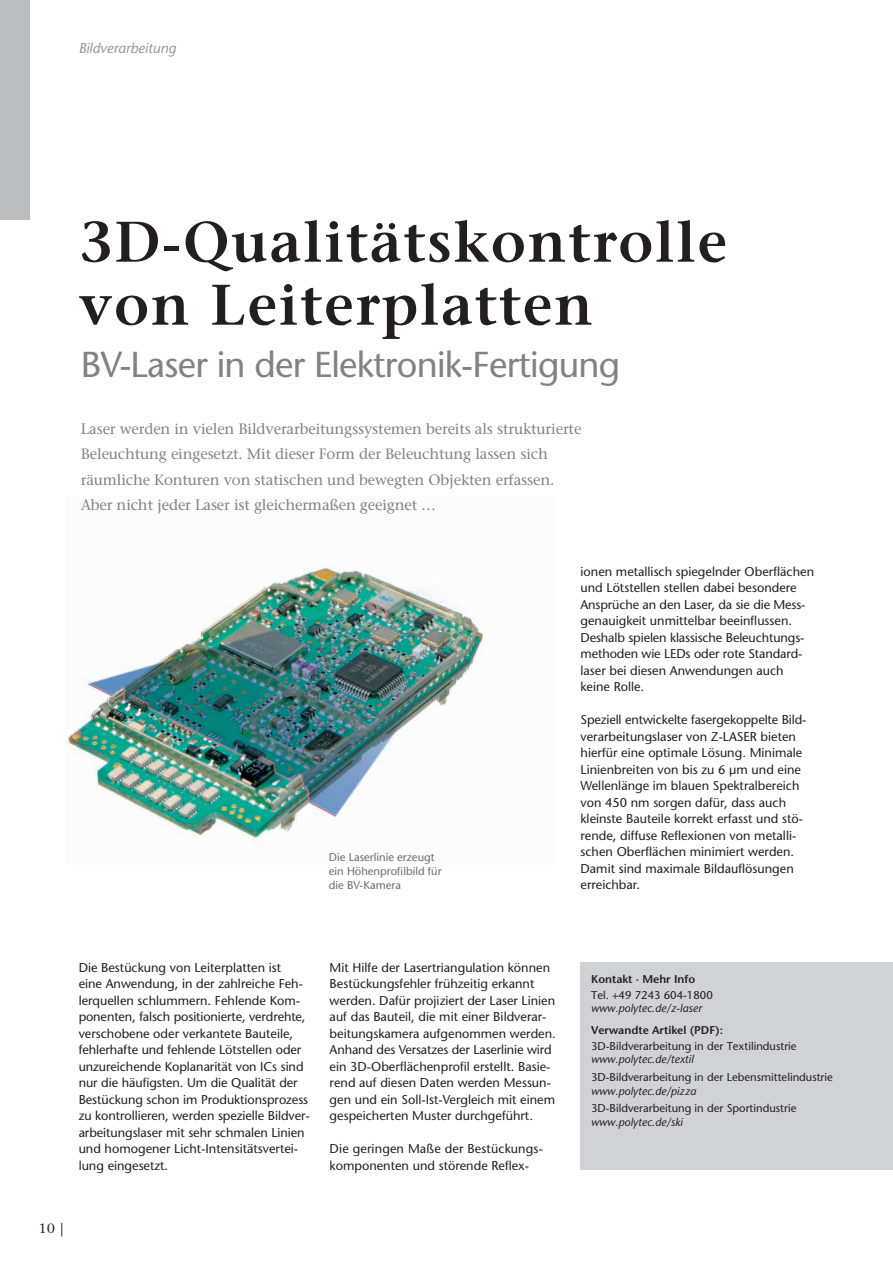
<style>
.page{position:relative;width:893px;height:1263px;background:#fff}
.page>*{position:absolute;margin:0;border:0;box-sizing:border-box;transform-origin:0 0}
.t1{font:600 57px/63px "Stone Serif LT";letter-spacing:.03em;color:#231f20}
.t2{font:36px "Stone Sans LT";letter-spacing:-.02em;color:#808285}
.t3{font:15px/25.5px "Stone Serif LT";letter-spacing:-.01em;color:#808285}
.t4{font:italic 14.25px "Stone Sans LT";color:#939598}
.t5{font:13.5px "Stone Serif LT";color:#231f20}
.t6{font:12.75px/16.5px "Stone Sans LT";color:#231f20}
.t7{font:11.25px "Stone Sans LT";color:#231f20}
.t8{font:italic 11.25px "Stone Sans LT";color:#231f20}
.t9{font:11.25px/14.2px "Stone Sans LT";color:#6c6d70}
.t10{font:600 11.25px "Stone Sans LT";color:#231f20}
</style>
<div class="page">
<div style="left:0;top:0;width:30px;height:219px;background:#bcbdc0"></div>
<img style="left:66px;top:566px;width:417px;height:279px">
<div style="left:580px;top:962px;width:313px;height:208px;background:#d1d2d4"></div>
<p class="t4" style="left:79px;top:40px;width:99px">Bildverarbeitung</p>
<h1 class="t1" style="left:79px;top:210px;width:650px">3D-Qualitätskontrolle von Leiterplatten</h1>
<h2 class="t2" style="left:81px;top:343px;width:541px">BV-Laser in der Elektronik-Fertigung</h2>
<p class="t3" style="left:81px;top:416px;width:502px">Laser werden in vielen Bildverarbeitungssystemen bereits als strukturierte Beleuchtung eingesetzt. Mit dieser Form der Beleuchtung lassen sich räumliche Konturen von statischen und bewegten Objekten erfassen.<br>Aber nicht jeder Laser ist gleichermaßen geeignet …</p>
<p class="t9" style="left:329px;top:850px;width:114px">Die Laserlinie erzeugt ein Höhenprofilbild für die BV-Kamera</p>
<p class="t6" style="left:580px;top:563px;width:235px">ionen metallisch spiegelnder Oberflächen und Lötstellen stellen dabei besondere Ansprüche an den Laser, da sie die Mess&shy;genauigkeit unmittelbar beeinflussen.<br>Deshalb spielen klassische Beleuchtungs&shy;methoden wie LEDs oder rote Standard&shy;laser bei diesen Anwendungen auch keine Rolle.</p>
<p class="t6" style="left:580px;top:711px;width:227px">Speziell entwickelte fasergekoppelte Bild&shy;verarbeitungslaser von Z-LASER bieten hierfür eine optimale Lösung. Minimale Linienbreiten von bis zu 6 μm und eine Wellenlänge im blauen Spektralbereich von 450 nm sorgen dafür, dass auch kleinste Bauteile korrekt erfasst und stö&shy;rende, diffuse Reflexionen von metalli&shy;schen Oberflächen minimiert werden.<br>Damit sind maximale Bildauflösungen erreichbar.</p>
<p class="t6" style="left:79px;top:959px;width:233px">Die Bestückung von Leiterplatten ist<br>eine Anwendung, in der zahlreiche Feh&shy;lerquellen schlummern. Fehlende Kom&shy;ponenten, falsch positionierte, verdrehte, verschobene oder verkantete Bauteile, fehlerhafte und fehlende Lötstellen oder unzureichende Koplanarität von ICs sind nur die häufigsten. Um die Qualität der Bestückung schon im Produktionsprozess zu kontrollieren, werden spezielle Bildver&shy;arbeitungslaser mit sehr schmalen Linien und homogener Licht-Intensitätsvertei&shy;lung eingesetzt.</p>
<p class="t6" style="left:330px;top:959px;width:228px">Mit Hilfe der Lasertriangulation können Bestückungsfehler frühzeitig erkannt werden. Dafür projiziert der Laser Linien auf das Bauteil, die mit einer Bildverar&shy;beitungskamera aufgenommen werden.<br>Anhand des Versatzes der Laserlinie wird ein 3D-Oberflächenprofil erstellt. Basie&shy;rend auf diesen Daten werden Messun&shy;gen und ein Soll-Ist-Vergleich mit einem gespeicherten Muster durchgeführt.</p>
<p class="t6" style="left:330px;top:1140px;width:215px">Die geringen Maße der Bestückungs&shy;komponenten und störende Reflex-</p>
<p class="t5" style="left:39px;top:1220px;width:26px">10 |</p>
<p class="t10" style="left:591px;top:972px;width:106px">Kontakt · Mehr Info</p>
<p class="t7" style="left:591px;top:988px;width:123px">Tel. +49 7243 604-1800</p>
<p class="t8" style="left:591px;top:1001px;width:112px">www.polytec.de/z-laser</p>
<p class="t10" style="left:591px;top:1023px;width:133px">Verwandte Artikel (PDF):</p>
<p class="t7" style="left:591px;top:1039px;width:207px">3D-Bildverarbeitung in der Textilindustrie</p>
<p class="t8" style="left:591px;top:1053px;width:104px">www.polytec.de/textil</p>
<p class="t7" style="left:591px;top:1070px;width:243px">3D-Bildverarbeitung in der Lebensmittelindustrie</p>
<p class="t8" style="left:591px;top:1084px;width:107px">www.polytec.de/pizza</p>
<p class="t7" style="left:591px;top:1102px;width:207px">3D-Bildverarbeitung in der Sportindustrie</p>
<p class="t8" style="left:591px;top:1115px;width:93px">www.polytec.de/ski</p>
</div>
